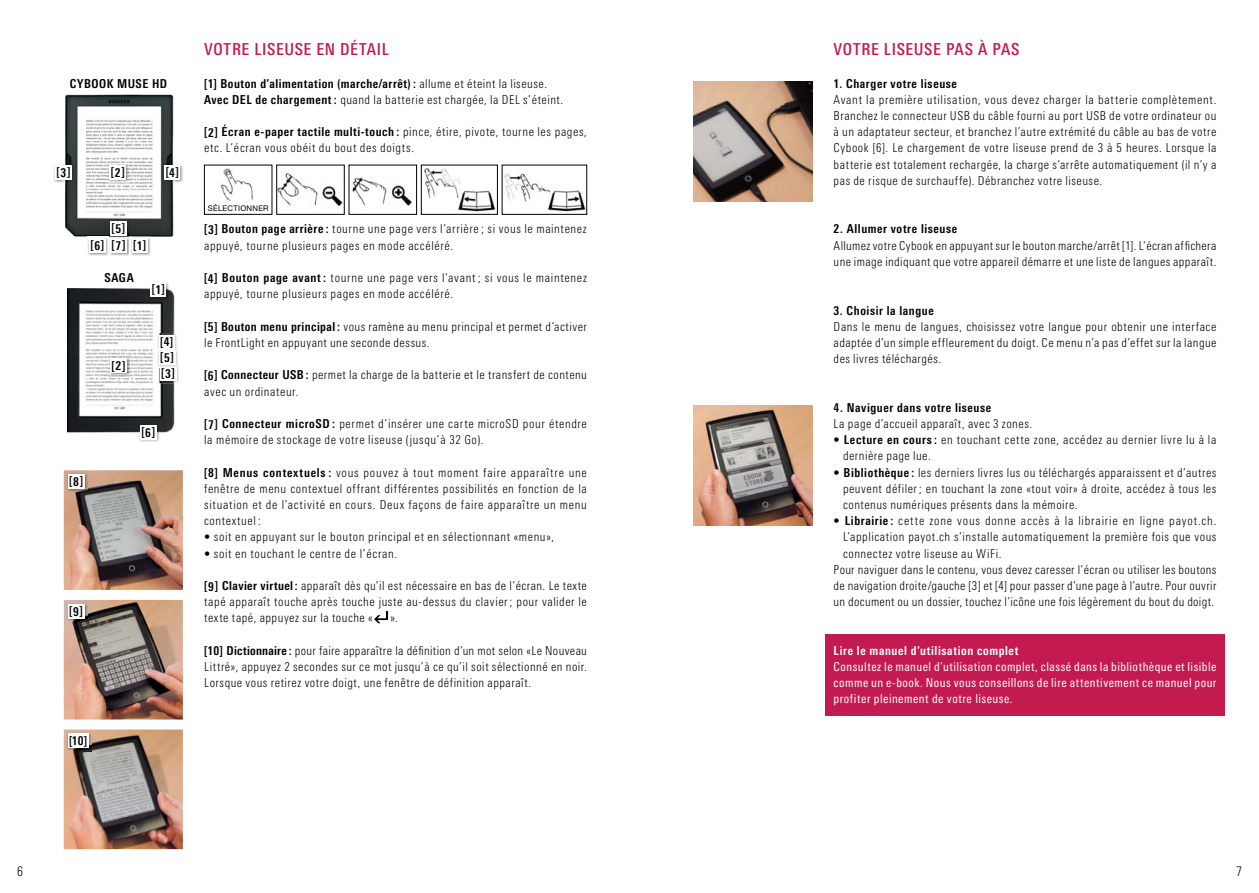
<style>
.page{position:relative;width:1259px;height:893px;background:#fff}
.page>*{position:absolute;margin:0;border:0;box-sizing:border-box;transform-origin:0 0}
.t1{font:500 condensed 16.5px "Linotype Univers";letter-spacing:.035em;color:#c31b50}
.t2{font:300 condensed 13.5px "Linotype Univers";color:#000}
.t3{font:300 condensed 12.3px/16.2px "Linotype Univers";letter-spacing:.045em;color:#000}
.t4{font:300 condensed 12.3px "Linotype Univers";letter-spacing:.025em;color:#000}
.t5{font:condensed 12.3px/16.2px "Linotype Univers";letter-spacing:.035em;color:#fff;text-align:justify}
.t6{font:700 condensed 12.3px "Linotype Univers";letter-spacing:.05em;color:#000}
.t7{font:300 condensed 12.3px "Linotype Univers";letter-spacing:.065em;color:#000}
.t8{font:700 condensed 12.3px "Linotype Univers";letter-spacing:.05em;color:#fff}
.t9{font:7.8px "Helvetica Neue";letter-spacing:.035em;color:#000}
.s1{font-weight:700}
</style>
<div class="page">
<div style="left:825px;top:634px;width:400px;height:81px;background:#c31b50"></div>
<img style="left:64px;top:470px;width:119px;height:120px">
<img style="left:64px;top:600px;width:119px;height:119px">
<img style="left:64px;top:729px;width:119px;height:120px">
<svg style="left:374px;top:612px;width:14px;height:11px"></svg>
<img style="left:693px;top:81px;width:119px;height:120px">
<img style="left:693px;top:406px;width:119px;height:119px">
<img style="left:278px;top:172px;width:64px;height:34px">
<div style="left:276px;top:165px;width:68px;height:50px;border:1px solid #000"></div>
<img style="left:352px;top:176px;width:60px;height:30px">
<div style="left:349px;top:165px;width:68px;height:50px;border:1px solid #000"></div>
<img style="left:424px;top:168px;width:71px;height:44px">
<div style="left:421px;top:165px;width:76px;height:50px;border:1px solid #000"></div>
<img style="left:504px;top:173px;width:81px;height:39px">
<div style="left:502px;top:165px;width:85px;height:50px;border:1px solid #000"></div>
<img style="left:220px;top:168px;width:33px;height:34px">
<div style="left:204px;top:165px;width:68px;height:50px;border:1px solid #000"></div>
<img style="left:66px;top:732px;width:25px;height:19px">
<div style="left:68px;top:734px;width:20px;height:14px;background:#fff"></div>
<img style="left:66px;top:602px;width:22px;height:19px">
<div style="left:68px;top:604px;width:17px;height:15px;background:#fff"></div>
<img style="left:66px;top:473px;width:22px;height:19px">
<div style="left:68px;top:475px;width:17px;height:14px;background:#fff"></div>
<img style="left:67px;top:288px;width:108px;height:146px">
<img style="left:149px;top:282px;width:20px;height:18px">
<div style="left:150px;top:282px;width:16px;height:15px;background:#fff"></div>
<img style="left:108px;top:357px;width:22px;height:19px">
<div style="left:110px;top:359px;width:17px;height:14px;background:#fff"></div>
<img style="left:175px;top:334px;width:4px;height:49px">
<img style="left:157px;top:333px;width:18px;height:16px">
<div style="left:159px;top:335px;width:16px;height:14px;background:#fff"></div>
<img style="left:157px;top:349px;width:18px;height:34px">
<div style="left:160px;top:366px;width:16px;height:14px;background:#fff"></div>
<img style="left:138px;top:423px;width:21px;height:19px">
<div style="left:140px;top:425px;width:16px;height:15px;background:#fff"></div>
<svg style="left:159px;top:349px;width:19px;height:3px"></svg>
<svg style="left:160px;top:364px;width:18px;height:4px"></svg>
<div style="left:159px;top:350px;width:16px;height:15px;background:#fff"></div>
<img style="left:65px;top:94px;width:109px;height:143px">
<img style="left:108px;top:163px;width:21px;height:20px">
<div style="left:110px;top:165px;width:16px;height:15px;background:#fff"></div>
<img style="left:162px;top:163px;width:21px;height:20px">
<div style="left:164px;top:165px;width:16px;height:15px;background:#fff"></div>
<img style="left:54px;top:163px;width:21px;height:20px">
<div style="left:55px;top:165px;width:17px;height:15px;background:#fff"></div>
<img style="left:108px;top:220px;width:22px;height:17px">
<svg style="left:88px;top:237px;width:62px;height:19px"></svg>
<div style="left:110px;top:222px;width:17px;height:14px;background:#fff"></div>
<p class="t6" style="left:70px;top:79px;width:99px">CYBOOK MUSE HD</p>
<p class="t6" style="left:57px;top:167px;width:15px">[3]</p>
<p class="t6" style="left:111px;top:167px;width:15px">[2]</p>
<p class="t6" style="left:166px;top:167px;width:15px">[4]</p>
<p class="t6" style="left:111px;top:224px;width:15px">[5]</p>
<p class="t6" style="left:90px;top:241px;width:37px">[6] [7]</p>
<p class="t6" style="left:133px;top:241px;width:15px">[1]</p>
<p class="t6" style="left:69px;top:477px;width:15px">[8]</p>
<p class="t6" style="left:104px;top:273px;width:31px">SAGA</p>
<p class="t6" style="left:112px;top:361px;width:15px">[2]</p>
<p class="t6" style="left:152px;top:284px;width:15px">[1]</p>
<p class="t6" style="left:160px;top:337px;width:15px">[4]</p>
<p class="t6" style="left:161px;top:368px;width:15px">[3]</p>
<p class="t6" style="left:160px;top:352px;width:15px">[5]</p>
<p class="t6" style="left:141px;top:427px;width:15px">[6]</p>
<p class="t6" style="left:69px;top:606px;width:15px">[9]</p>
<p class="t6" style="left:69px;top:736px;width:19px">[10]</p>
<h1 class="t1" style="left:204px;top:44px;width:186px">VOTRE LISEUSE EN DÉTAIL</h1>
<p class="t3" style="left:204px;top:77px;width:361px"><span class="s1">[1] Bouton d’alimentation (marche/arrêt) :</span> allume et éteint la liseuse.<br><span class="s1">Avec DEL de chargement :</span> quand la batterie est chargée, la DEL s’éteint.</p>
<p class="t3" style="left:204px;top:125px;width:384px"><span class="s1">[2] Écran e-paper tactile multi-touch :</span> pince, étire, pivote, tourne les pages, etc. L’écran vous obéit du bout des doigts.</p>
<p class="t9" style="left:208px;top:205px;width:62px">SÉLECTIONNER</p>
<p class="t3" style="left:204px;top:223px;width:384px"><span class="s1">[3] Bouton page arrière :</span> tourne une page vers l’arrière ; si vous le maintenez appuyé, tourne plusieurs pages en mode accéléré.</p>
<p class="t3" style="left:204px;top:271px;width:384px"><span class="s1">[4] Bouton page avant :</span> tourne une page vers l’avant ; si vous le maintenez appuyé, tourne plusieurs pages en mode accéléré.</p>
<p class="t3" style="left:204px;top:320px;width:384px"><span class="s1">[5] Bouton menu principal :</span> vous ramène au menu principal et permet d’activer le FrontLight en appuyant une seconde dessus.</p>
<p class="t3" style="left:204px;top:368px;width:384px"><span class="s1">[6] Connecteur USB :</span> permet la charge de la batterie et le transfert de contenu avec un ordinateur.</p>
<p class="t3" style="left:204px;top:417px;width:384px"><span class="s1">[7] Connecteur microSD :</span> permet d’insérer une carte microSD pour étendre la mémoire de stockage de votre liseuse (jusqu’à 32 Go).</p>
<p class="t3" style="left:204px;top:466px;width:384px;text-align:justify"><span class="s1">[8] Menus contextuels :</span> vous pouvez à tout moment faire apparaître une fenêtre de menu contextuel offrant différentes possibilités en fonction de la situation et de l’activité en cours. Deux façons de faire apparaître un menu contextuel :</p>
<p class="t3" style="left:204px;top:530px;width:351px">• soit en appuyant sur le bouton principal et en sélectionnant «menu»,</p>
<p class="t3" style="left:204px;top:547px;width:194px">• soit en touchant le centre de l’écran.</p>
<p class="t3" style="left:204px;top:579px;width:384px;text-align:justify"><span class="s1">[9] Clavier virtuel :</span> apparaît dès qu’il est nécessaire en bas de l’écran. Le texte tapé apparaît touche après touche juste au-dessus du clavier ; pour valider le texte tapé, appuyez sur la touche «</p>
<p class="t3" style="left:390px;top:611px;width:9px">».</p>
<p class="t3" style="left:204px;top:644px;width:384px;text-align:justify"><span class="s1">[10] Dictionnaire :</span> pour faire apparaître la définition d’un mot selon «Le Nouveau Littré», appuyez 2 secondes sur ce mot jusqu’à ce qu’il soit sélectionné en noir.<br>Lorsque vous retirez votre doigt, une fenêtre de définition apparaît.</p>
<h1 class="t1" style="left:833px;top:44px;width:187px">VOTRE LISEUSE PAS À PAS</h1>
<p class="t6" style="left:833px;top:79px;width:125px">1. Charger votre liseuse</p>
<p class="t3" style="left:833px;top:93px;width:384px;text-align:justify">Avant la première utilisation, vous devez charger la batterie complètement.<br>Branchez le connecteur USB du câble fourni au port USB de votre ordinateur ou à un adaptateur secteur, et branchez l’autre extrémité du câble au bas de votre Cybook [6]. Le chargement de votre liseuse prend de 3 à 5 heures. Lorsque la batterie est totalement rechargée, la charge s’arrête automatiquement (il n’y a pas de risque de surchauffe). Débranchez votre liseuse.</p>
<p class="t6" style="left:833px;top:225px;width:125px">2. Allumer votre liseuse</p>
<p class="t3" style="left:833px;top:239px;width:384px">Allumez votre Cybook en appuyant sur le bouton marche /arrêt [1]. L’écran affichera une image indiquant que votre appareil démarre et une liste de langues apparaît.</p>
<p class="t6" style="left:833px;top:306px;width:102px">3. Choisir la langue</p>
<p class="t3" style="left:833px;top:320px;width:384px;text-align:justify">Dans le menu de langues, choisissez votre langue pour obtenir une interface adaptée d’un simple effleurement du doigt. Ce menu n’a pas d’effet sur la langue des livres téléchargés.</p>
<p class="t6" style="left:833px;top:403px;width:159px">4. Naviguer dans votre liseuse</p>
<p class="t3" style="left:833px;top:417px;width:200px">La page d’accueil apparaît, avec 3 zones.</p>
<p class="t3" style="left:843px;top:433px;width:375px;text-indent:-9px"><span class="s1">• Lecture en cours :</span> en touchant cette zone, accédez au dernier livre lu à la dernière page lue.</p>
<p class="t3" style="left:843px;top:466px;width:375px;text-align:justify;text-indent:-9px"><span class="s1">• Bibliothèque :</span> les derniers livres lus ou téléchargés apparaissent et d’autres peuvent défiler ; en touchant la zone «tout voir» à droite, accédez à tous les contenus numériques présents dans la mémoire.</p>
<p class="t7" style="left:833px;top:516px;width:384px"><span class="s1">• Librairie :</span> cette zone vous donne accès à la librairie en ligne payot.ch.</p>
<p class="t3" style="left:843px;top:530px;width:375px">L’application payot.ch s’installe automatiquement la première fois que vous</p>
<p class="t3" style="left:843px;top:547px;width:160px">connectez votre liseuse au WiFi.</p>
<p class="t4" style="left:833px;top:565px;width:384px">Pour naviguer dans le contenu, vous devez caresser l’écran ou utiliser les boutons</p>
<p class="t4" style="left:833px;top:581px;width:384px">de navigation droite /gauche [3] et [4] pour passer d’une page à l’autre. Pour ouvrir</p>
<p class="t4" style="left:833px;top:597px;width:382px">un document ou un dossier, touchez l’icône une fois légèrement du bout du doigt.</p>
<p class="t8" style="left:833px;top:646px;width:186px">Lire le manuel d’utilisation complet</p>
<p class="t5" style="left:833px;top:660px;width:384px">Consultez le manuel d’utilisation complet, classé dans la bibliothèque et lisible comme un e-book. Nous vous conseillons de lire attentivement ce manuel pour profiter pleinement de votre liseuse.</p>
<p class="t2" style="left:17px;top:866px;width:7px">6</p>
<p class="t2" style="left:1236px;top:866px;width:7px">7</p>
</div>
